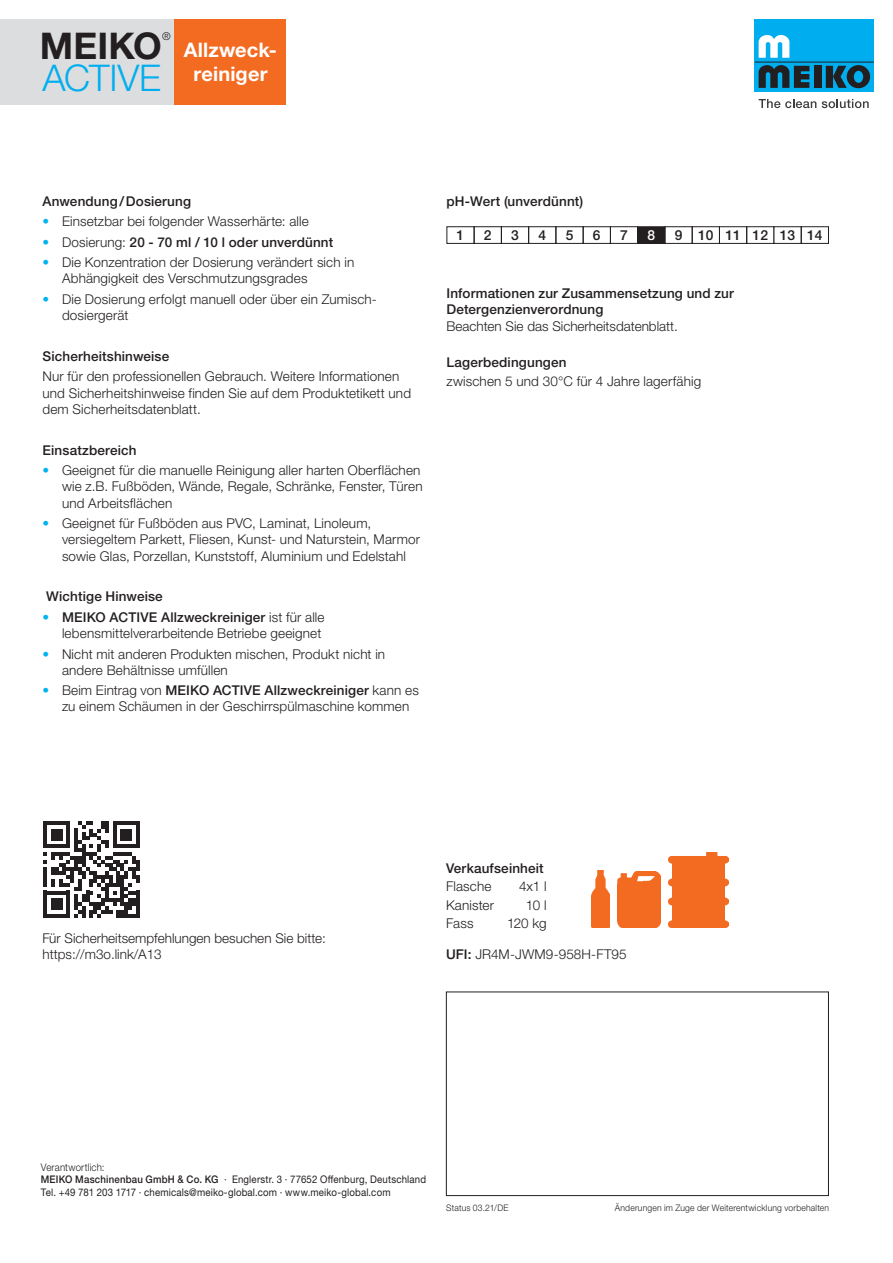
<style>
.page{position:relative;width:893px;height:1263px;background:#fff}
.page>*{position:absolute;margin:0;border:0;box-sizing:border-box;transform-origin:0 0}
.t1{font:300 36.75px "Helvetica Neue LTW1 G";letter-spacing:-.005em;color:#00aeef}
.t2{font:700 36.75px "Helvetica Neue LTW1 G";color:#231f20}
.t3{font:700 20.1px/24px "Helvetica Neue LTW1 G";letter-spacing:.005em;color:#fff;text-align:center}
.t4{font:500 13.8px "Helvetica Neue LTW1 G";color:#231f20}
.t5{font:500 13.8px "Helvetica Neue LTW1 G";color:#fff}
.t6{font:300 13.5px/16.2px "Helvetica Neue LTW1 G";letter-spacing:.01em;color:#231f20}
.t7{font:500 13.5px/16.2px "Helvetica Neue LTW1 G";letter-spacing:.01em;color:#231f20}
.t8{font:300 10.8px "Helvetica Neue LTW1 G";color:#231f20}
.t9{font:10.5px/12.6px "Helvetica Neue LTW1 G";letter-spacing:.02em;color:#231f20;scale:.92 1}
.t10{font:300 9px "Helvetica Neue LTW1 G";letter-spacing:.025em;color:#231f20;scale:.95 1}
.s1{color:#00b3ef}
.s2{font-weight:300;color:#00b3ef}
.s3{font-weight:300}
.s4{font-weight:500}
</style>
<div class="page">
<svg style="left:43px;top:821px;width:97px;height:97px"></svg>
<div style="left:446px;top:992px;width:383px;height:204px;border:1px solid #231f20"></div>
<img style="left:617px;top:871px;width:44px;height:56px">
<img style="left:591px;top:871px;width:19px;height:57px">
<div style="left:446px;top:226px;width:28px;height:18px;border:1px solid #231f20"></div>
<div style="left:474px;top:226px;width:28px;height:18px;border:1px solid #231f20"></div>
<div style="left:501px;top:226px;width:28px;height:18px;border:1px solid #231f20"></div>
<div style="left:528px;top:226px;width:28px;height:18px;border:1px solid #231f20"></div>
<div style="left:555px;top:226px;width:29px;height:18px;border:1px solid #231f20"></div>
<div style="left:583px;top:226px;width:28px;height:18px;border:1px solid #231f20"></div>
<div style="left:610px;top:226px;width:28px;height:18px;border:1px solid #231f20"></div>
<div style="left:638px;top:227px;width:27px;height:16px;background:#231f20"></div>
<div style="left:637px;top:226px;width:28px;height:18px;border:1px solid #231f20"></div>
<div style="left:665px;top:226px;width:28px;height:18px;border:1px solid #231f20"></div>
<div style="left:692px;top:226px;width:28px;height:18px;border:1px solid #231f20"></div>
<div style="left:719px;top:226px;width:28px;height:18px;border:1px solid #231f20"></div>
<div style="left:746px;top:226px;width:28px;height:18px;border:1px solid #231f20"></div>
<div style="left:774px;top:226px;width:28px;height:18px;border:1px solid #231f20"></div>
<div style="left:801px;top:226px;width:28px;height:18px;border:1px solid #231f20"></div>
<img style="left:668px;top:852px;width:61px;height:76px">
<div style="left:755px;top:19px;width:119px;height:73px;background:#00aeef"></div>
<div style="left:814px;top:66px;width:7px;height:22px;background:#231f20"></div>
<svg style="left:826px;top:65px;width:44px;height:23px"></svg>
<hr style="left:755px;top:62px;width:119px;height:1px;background:#231f20">
<svg style="left:759px;top:35px;width:30px;height:23px"></svg>
<svg style="left:759px;top:65px;width:50px;height:23px"></svg>
<svg style="left:759px;top:99px;width:57px;height:9px"></svg>
<svg style="left:822px;top:99px;width:47px;height:9px"></svg>
<div style="left:0;top:19px;width:175px;height:85px;background:#dcdddf"></div>
<div style="left:175px;top:19px;width:111px;height:85px;background:#f36a21"></div>
<p class="t8" style="left:162px;top:29px;width:10px">®</p>
<h1 class="t2" style="left:40px;top:23px;width:123px">MEIKO</h1>
<h1 class="t1" style="left:42px;top:56px;width:120px">ACTIVE</h1>
<h2 class="t3" style="left:184px;top:38px;width:95px">Allzweck&shy;reiniger</h2>
<p class="t7" style="left:43px;top:193px;width:150px">Anwendung/Dosierung</p>
<p class="t6" style="left:43px;top:213px;width:268px"><span class="s1">•</span> Einsetzbar bei folgender Wasserhärte: alle</p>
<p class="t7" style="left:43px;top:234px;width:292px"><span class="s2">•</span> <span class="s3">Dosierung:</span> 20 - 70 ml / 10 l oder unverdünnt</p>
<p class="t6" style="left:62px;top:254px;width:294px;text-indent:-19px"><span class="s1">•</span> Die Konzentration der Dosierung verändert sich in<br>Abhängigkeit des Verschmutzungsgrades</p>
<p class="t6" style="left:62px;top:291px;width:315px;text-indent:-19px"><span class="s1">•</span> Die Dosierung erfolgt manuell oder über ein Zumisch&shy;dosiergerät</p>
<p class="t7" style="left:43px;top:348px;width:128px">Sicherheitshinweise</p>
<p class="t6" style="left:43px;top:368px;width:370px">Nur für den professionellen Gebrauch. Weitere Informationen und Sicherheitshinweise finden Sie auf dem Produktetikett und dem Sicherheitsdatenblatt.</p>
<p class="t7" style="left:43px;top:442px;width:96px">Einsatzbereich</p>
<p class="t6" style="left:62px;top:462px;width:362px;text-indent:-19px"><span class="s1">•</span> Geeignet für die manuelle Reinigung aller harten Oberflächen wie z.B. Fußböden, Wände, Regale, Schränke, Fenster, Türen und Arbeitsflächen</p>
<p class="t6" style="left:62px;top:515px;width:359px;text-indent:-19px"><span class="s1">•</span> Geeignet für Fußböden aus PVC, Laminat, Linoleum, versiegeltem Parkett, Fliesen, Kunst- und Naturstein, Marmor sowie Glas, Porzellan, Kunststoff, Aluminium und Edelstahl</p>
<p class="t7" style="left:46px;top:588px;width:118px">Wichtige Hinweise</p>
<p class="t6" style="left:43px;top:609px;width:284px;text-align:right"><span class="s1">•</span> <span class="s4">MEIKO ACTIVE Allzweckreiniger</span> ist für alle lebensmittelverarbeitende Betriebe geeignet</p>
<p class="t6" style="left:62px;top:646px;width:325px;text-indent:-19px"><span class="s1">•</span> Nicht mit anderen Produkten mischen, Produkt nicht in andere Behältnisse umfüllen</p>
<p class="t6" style="left:62px;top:682px;width:358px;text-indent:-19px"><span class="s1">•</span> Beim Eintrag von <span class="s4">MEIKO ACTIVE Allzweckreiniger</span> kann es zu einem Schäumen in der Geschirrspülmaschine kommen</p>
<p class="t7" style="left:446px;top:193px;width:138px">pH-Wert (unverdünnt)</p>
<p class="t4" style="left:457px;top:227px;width:9px">1</p>
<p class="t4" style="left:484px;top:227px;width:9px">2</p>
<p class="t4" style="left:511px;top:227px;width:9px">3</p>
<p class="t4" style="left:538px;top:227px;width:9px">4</p>
<p class="t4" style="left:566px;top:227px;width:9px">5</p>
<p class="t4" style="left:593px;top:227px;width:9px">6</p>
<p class="t4" style="left:620px;top:227px;width:9px">7</p>
<p class="t5" style="left:647px;top:227px;width:9px">8</p>
<p class="t4" style="left:675px;top:227px;width:149px">9 10 11 12 13 14</p>
<p class="t7" style="left:446px;top:285px;width:289px">Informationen zur Zusammensetzung und zur<br>Detergenzienverordnung</p>
<p class="t6" style="left:446px;top:318px;width:233px">Beachten Sie das Sicherheitsdatenblatt.</p>
<p class="t7" style="left:446px;top:354px;width:122px">Lagerbedingungen</p>
<p class="t6" style="left:446px;top:373px;width:256px">zwischen 5 und 30°C für 4 Jahre lagerfähig</p>
<p class="t6" style="left:43px;top:930px;width:285px">Für Sicherheitsempfehlungen besuchen Sie bitte: https://m3o.link/A13</p>
<p class="t7" style="left:446px;top:860px;width:99px">Verkaufseinheit</p>
<p class="t6" style="left:446px;top:878px;width:47px">Flasche</p>
<p class="t6" style="left:519px;top:878px;width:29px">4x1 l</p>
<p class="t6" style="left:446px;top:896px;width:49px">Kanister</p>
<p class="t6" style="left:526px;top:896px;width:22px">10 l</p>
<p class="t6" style="left:446px;top:915px;width:29px">Fass</p>
<p class="t6" style="left:507px;top:915px;width:41px">120 kg</p>
<p class="t6" style="left:446px;top:946px;width:182px"><span class="s4">UFI:</span> JR4M-JWM9-958H-FT95</p>
<p class="t9" style="left:41px;top:1160px;width:420px"><span class="s3">Verantwortlich:<br></span><span class="s4">MEIKO Maschinenbau GmbH &amp; Co. KG</span> · Englerstr. 3 · 77652 Offenburg, Deutschland<br>Tel. +49 781 203 1717 · chemicals@meiko-global.com · www.meiko-global.com</p>
<p class="t10" style="left:446px;top:1203px;width:67px">Status 03.21/DE</p>
<p class="t10" style="left:615px;top:1203px;width:227px">Änderungen im Zuge der Weiterentwicklung vorbehalten</p>
</div>
